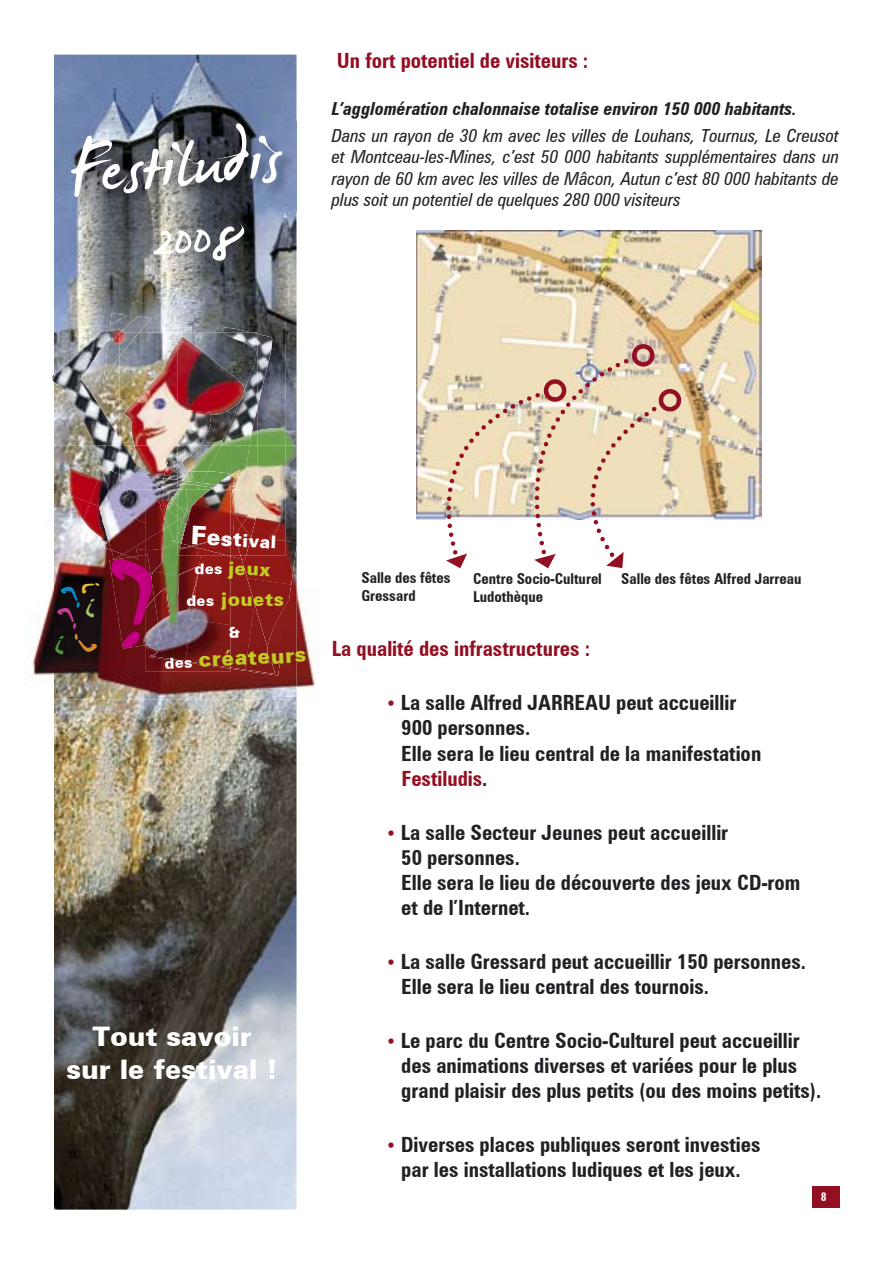
<style>
.page{position:relative;width:893px;height:1263px;background:#fff}
.page>*{position:absolute;margin:0;border:0;box-sizing:border-box;transform-origin:0 0}
.t1{font:112.65px "James Fajardo";color:#fff}
.t2{font:90px "James Fajardo";color:#fff}
.t3{font:900 27px/32.4px "Zurich BT";color:#fff;text-align:center}
.t4{font:700 condensed 21px/25.2px "Zurich BT";color:#212125}
.t5{font:700 condensed 21px "Zurich BT";color:#931023}
.t6{font:900 21px "Zurich BT";color:#c1cd21}
.t7{font:900 18.75px "Zurich BT";letter-spacing:.025em;color:#c1cd21}
.t8{font:italic condensed 18px/21.6px "Zurich BT";color:#212125;text-align:justify}
.t9{font:italic 700 condensed 18px "Zurich BT";color:#212125}
.t10{font:900 17.55px "Zurich BT";color:#fff}
.t11{font:700 condensed 15px/18px "Zurich BT";color:#212125}
.t12{font:700 condensed 12px "Zurich BT";color:#fff}
.s1{font-size:25.65px}
.s2{font-size:22.95px}
.s3{font-size:21px}
.s4{font-size:20.25px}
.s5{font-size:18.15px}
.s6{font-size:15px;color:#fff}
.s7{font-weight:400;font-style:italic;font-size:18px;color:#931023}
.s8{color:#931023}
</style>
<div class="page">
<div style="left:812px;top:1186px;width:28px;height:21px;background:#931023"></div>
<img style="left:416px;top:230px;width:346px;height:289px">
<svg style="left:446px;top:344px;width:236px;height:224px"></svg>
<img style="left:54px;top:55px;width:243px;height:1154px">
<img style="left:178px;top:322px;width:108px;height:108px">
<svg style="left:51px;top:375px;width:3px;height:7px"></svg>
<img style="left:54px;top:345px;width:66px;height:101px">
<img style="left:81px;top:329px;width:41px;height:61px">
<img style="left:25px;top:577px;width:29px;height:108px">
<img style="left:297px;top:589px;width:18px;height:101px">
<img style="left:54px;top:446px;width:48px;height:253px">
<img style="left:102px;top:560px;width:49px;height:139px">
<img style="left:248px;top:585px;width:49px;height:114px">
<img style="left:151px;top:669px;width:97px;height:30px">
<svg style="left:64px;top:460px;width:4px;height:6px"></svg>
<img style="left:54px;top:490px;width:23px;height:48px">
<img style="left:77px;top:503px;width:18px;height:47px">
<img style="left:56px;top:466px;width:37px;height:37px">
<img style="left:90px;top:468px;width:5px;height:47px">
<img style="left:231px;top:497px;width:1px;height:29px">
<img style="left:286px;top:446px;width:11px;height:80px">
<img style="left:201px;top:526px;width:96px;height:59px">
<img style="left:233px;top:578px;width:58px;height:98px">
<img style="left:144px;top:610px;width:96px;height:59px">
<img style="left:258px;top:446px;width:28px;height:69px">
<img style="left:262px;top:515px;width:24px;height:40px">
<svg style="left:240px;top:555px;width:6px;height:5px"></svg>
<img style="left:232px;top:489px;width:30px;height:66px">
<img style="left:95px;top:512px;width:14px;height:48px">
<img style="left:93px;top:446px;width:27px;height:66px">
<img style="left:99px;top:514px;width:8px;height:35px">
<img style="left:107px;top:514px;width:39px;height:40px">
<img style="left:99px;top:467px;width:21px;height:47px">
<img style="left:120px;top:489px;width:26px;height:36px">
<img style="left:120px;top:333px;width:79px;height:105px">
<img style="left:241px;top:375px;width:17px;height:55px">
<img style="left:199px;top:333px;width:59px;height:42px">
<img style="left:241px;top:430px;width:17px;height:16px">
<img style="left:241px;top:432px;width:11px;height:14px">
<svg style="left:120px;top:438px;width:3px;height:8px"></svg>
<img style="left:250px;top:446px;width:8px;height:43px">
<img style="left:200px;top:446px;width:50px;height:43px">
<img style="left:120px;top:446px;width:14px;height:28px">
<img style="left:120px;top:474px;width:20px;height:15px">
<img style="left:103px;top:340px;width:17px;height:44px">
<img style="left:120px;top:338px;width:19px;height:19px">
<svg style="left:113px;top:333px;width:13px;height:11px"></svg>
<img style="left:123px;top:343px;width:55px;height:103px">
<img style="left:178px;top:338px;width:66px;height:78px">
<img style="left:178px;top:408px;width:63px;height:38px">
<svg style="left:240px;top:390px;width:4px;height:11px"></svg>
<img style="left:232px;top:473px;width:7px;height:14px">
<img style="left:134px;top:446px;width:66px;height:35px">
<img style="left:182px;top:456px;width:8px;height:15px">
<img style="left:184px;top:471px;width:3px;height:12px">
<img style="left:187px;top:471px;width:44px;height:13px">
<svg style="left:93px;top:466px;width:4px;height:4px"></svg>
<img style="left:163px;top:517px;width:15px;height:61px">
<img style="left:146px;top:517px;width:18px;height:23px">
<img style="left:162px;top:517px;width:7px;height:13px">
<img style="left:140px;top:467px;width:44px;height:50px">
<img style="left:178px;top:568px;width:20px;height:44px">
<img style="left:179px;top:566px;width:20px;height:43px">
<img style="left:163px;top:616px;width:6px;height:7px">
<img style="left:163px;top:588px;width:7px;height:28px">
<img style="left:146px;top:669px;width:85px;height:3px">
<img style="left:146px;top:645px;width:85px;height:24px">
<img style="left:181px;top:546px;width:10px;height:2px">
<img style="left:181px;top:489px;width:50px;height:57px">
<img style="left:192px;top:489px;width:19px;height:17px">
<img style="left:189px;top:484px;width:23px;height:5px">
<svg style="left:212px;top:484px;width:20px;height:13px"></svg>
<img style="left:68px;top:121px;width:229px;height:91px">
<svg style="left:109px;top:529px;width:54px;height:119px;background:#721d24"></svg>
<svg style="left:152px;top:228px;width:59px;height:26px;background:#959693"></svg>
<svg style="left:56px;top:579px;width:44px;height:76px;background:#150c0f"></svg>
<svg style="left:229px;top:627px;width:11px;height:11px"></svg>
<h1 class="t1" style="left:67px;top:114px;width:212px;rotate:-4deg">Festiludis</h1>
<h2 class="t2" style="left:211px;top:195px;width:37px">8</h2>
<p class="t5" style="left:337px;top:48px;width:253px">Un fort potentiel de visiteurs :</p>
<p class="t9" style="left:332px;top:97px;width:467px">L’agglomération chalonnaise totalise environ 150 000 habitants.</p>
<p class="t8" style="left:332px;top:124px;width:509px">Dans un rayon de 30 km avec les villes de Louhans, Tournus, Le Creusot et Montceau-les-Mines, c’est 50 000 habitants supplémentaires dans un rayon de 60 km avec les villes de Mâcon, Autun c’est 80 000 habitants de plus soit un potentiel de quelques 280 000 visiteurs</p>
<p class="t10" style="left:191px;top:527px;width:87px;rotate:3deg"><span class="s1">F</span><span class="s2">e</span><span class="s3">s</span><span class="s4">t</span><span class="s5">i</span>val</p>
<p class="t7" style="left:195px;top:555px;width:77px;rotate:2deg"><span class="s6">des</span> jeux</p>
<p class="t7" style="left:186px;top:588px;width:99px"><span class="s6">des</span> jouets</p>
<p class="t6" style="left:164px;top:649px;width:143px;rotate:-3deg"><span class="s6">des</span> créateurs</p>
<p class="t3" style="left:66px;top:1020px;width:213px">Tout savoir<br>sur le festival !</p>
<p class="t11" style="left:361px;top:568px;width:91px">Salle des fêtes</p>
<p class="t11" style="left:621px;top:569px;width:182px">Salle des fêtes Alfred Jarreau</p>
<p class="t11" style="left:361px;top:586px;width:56px">Gressard</p>
<p class="t11" style="left:473px;top:569px;width:130px">Centre Socio-Culturel<br>Ludothèque</p>
<p class="t5" style="left:332px;top:636px;width:260px">La qualité des infrastructures :</p>
<p class="t4" style="left:401px;top:690px;width:361px;text-indent:-16px"><span class="s7">•</span> La salle Alfred JARREAU peut accueillir<br>900 personnes.<br>Elle sera le lieu central de la manifestation<br><span class="s8">Festiludis</span>.</p>
<p class="t4" style="left:401px;top:819px;width:401px;text-indent:-16px"><span class="s7">•</span> La salle Secteur Jeunes peut accueillir<br>50 personnes.<br>Elle sera le lieu de découverte des jeux CD-rom et de l’Internet.</p>
<p class="t4" style="left:401px;top:948px;width:406px;text-indent:-16px"><span class="s7">•</span> La salle Gressard peut accueillir 150 personnes.<br>Elle sera le lieu central des tournois.</p>
<p class="t4" style="left:401px;top:1027px;width:422px;text-indent:-16px"><span class="s7">•</span> Le parc du Centre Socio-Culturel peut accueillir des animations diverses et variées pour le plus grand plaisir des plus petits (ou des moins petits).</p>
<p class="t4" style="left:386px;top:1131px;width:376px;text-align:center"><span class="s7">•</span> Diverses places publiques seront investies par les installations ludiques et les jeux.</p>
<p class="t12" style="left:821px;top:1189px;width:7px">8</p>
</div>
